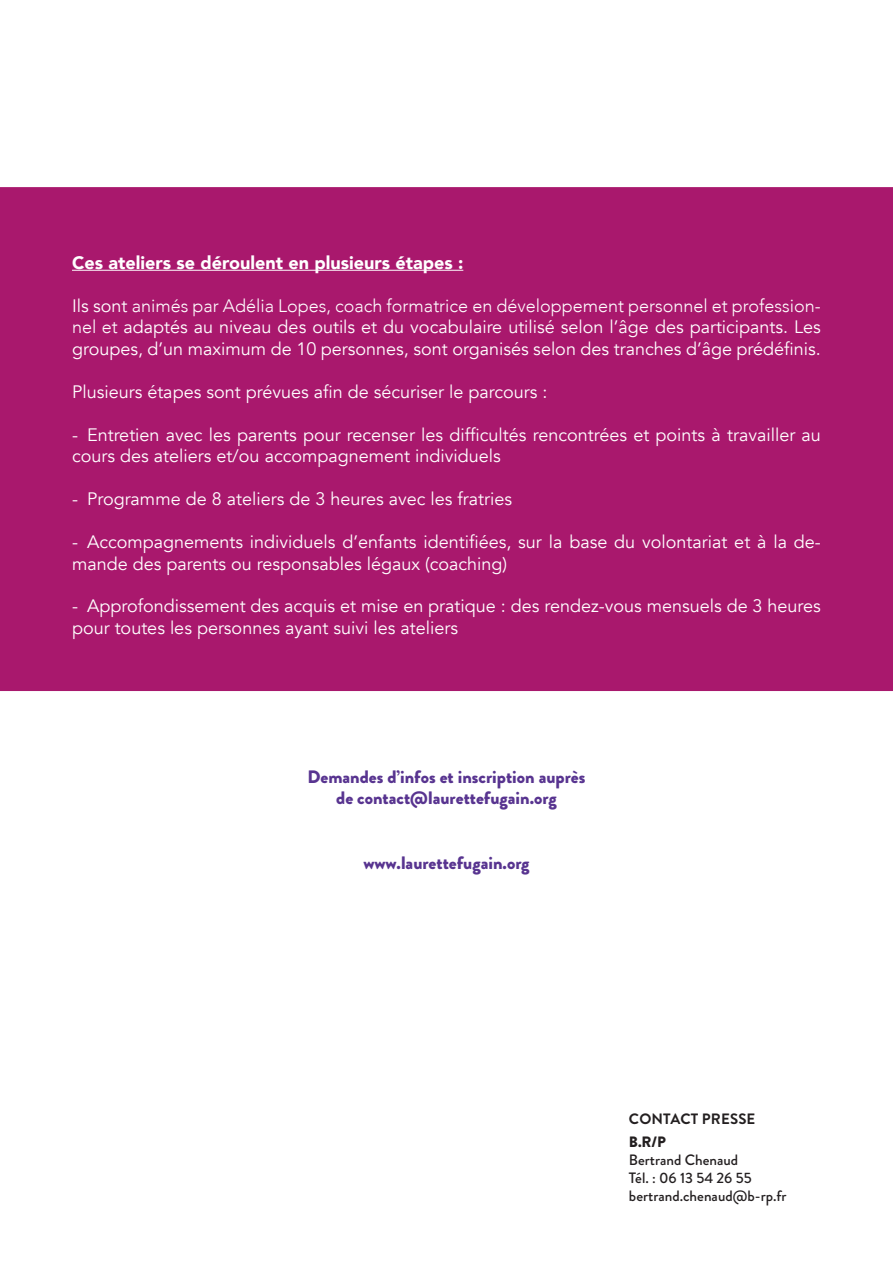
<style>
.page{position:relative;width:893px;height:1263px;background:#fff}
.page>*{position:absolute;margin:0;border:0;box-sizing:border-box;transform-origin:0 0}
.t1{font:18px/21.6px "Avenir";color:#fff}
.t2{font:900 18px/21.6px "Brandon Grotesque";color:#583490;text-align:center}
.t3{font:900 18px "Avenir";color:#fff}
.t4{font:500 15px/18px "Brandon Grotesque";color:#231f20}
.t5{font:700 15px "Brandon Grotesque";letter-spacing:.01em;color:#231f20}
.t6{font:900 15px "Brandon Grotesque";color:#231f20}
.s1{font-weight:300}
</style>
<div class="page">
<div style="left:0;top:187px;width:893px;height:504px;background:#a9186d"></div>
<hr style="left:72px;top:270px;width:391px;height:1px;background:#fff">
<p class="t3" style="left:72px;top:247px;width:393px">Ces ateliers se déroulent en plusieurs étapes :</p>
<p class="t1" style="left:72px;top:295px;width:750px;text-align:justify">Ils sont <span class="s1">animés par Adélia Lopes, coach formatrice en développement personnel et profession&shy;nel et</span> adaptés au niveau des outils et du vocabulaire utilisé selon l’âge des participants. Les groupes, d’un maximum de 10 personnes, sont organisés selon des tranches d’âge prédéfinis.</p>
<p class="t1" style="left:72px;top:381px;width:477px">Plusieurs étapes sont prévues afin de sécuriser le parcours :</p>
<p class="t1" style="left:72px;top:424px;width:750px">- Entretien avec les parents pour recenser les difficultés rencontrées et points à travailler au cours des ateliers et/ou accompagnement individuels</p>
<p class="t1" style="left:72px;top:488px;width:441px">- Programme de 8 ateliers de 3 heures avec les fratries</p>
<p class="t1" style="left:72px;top:531px;width:750px">- Accompagnements individuels d’enfants identifiées, sur la base du volontariat et à la de&shy;mande des parents ou responsables légaux (coaching)</p>
<p class="t1" style="left:72px;top:596px;width:750px">- Approfondissement des acquis et mise en pratique : des rendez-vous mensuels de 3 heures pour toutes les personnes ayant suivi les ateliers</p>
<p class="t2" style="left:307px;top:766px;width:279px">Demandes d’infos et inscription auprès de contact@laurettefugain.org</p>
<p class="t2" style="left:363px;top:852px;width:168px">www.laurettefugain.org</p>
<p class="t5" style="left:629px;top:1108px;width:128px">CONTACT PRESSE</p>
<p class="t6" style="left:629px;top:1131px;width:38px">B.R/P</p>
<p class="t4" style="left:629px;top:1151px;width:159px">Bertrand Chenaud<br>Tél. : 06 13 54 26 55 bertrand.chenaud@b-rp.fr</p>
</div>
